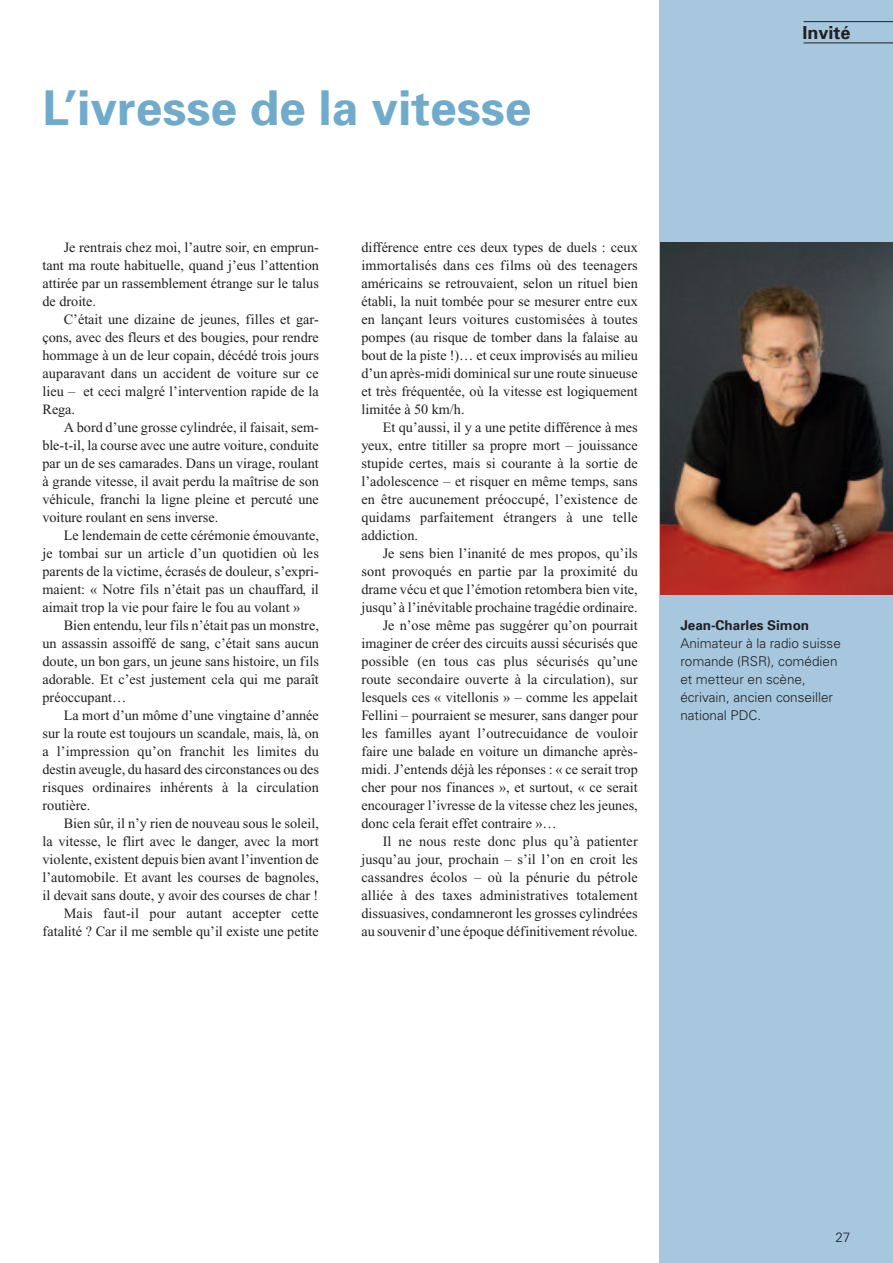
<style>
.page{position:relative;width:893px;height:1263px;background:#fff}
.page>*{position:absolute;margin:0;border:0;box-sizing:border-box;transform-origin:0 0}
.t1{font:700 48px "Univers";color:#71abcc}
.t2{font:700 18px "Univers";color:#231f20}
.t3{font:14.25px/18px "Times New Roman";color:#231f20;text-align:justify}
.t4{font:300 13.5px/18px "Univers";color:#231f20}
.t5{font:700 13.5px "Univers";color:#231f20}
</style>
<div class="page">
<div style="left:659px;top:0;width:234px;height:1263px;background:#a7c7de"></div>
<img style="left:660px;top:243px;width:233px;height:351px">
<hr style="left:803px;top:21px;width:90px;height:1px;background:#231f20">
<hr style="left:803px;top:43px;width:90px;height:1px;background:#231f20">
<h1 class="t1" style="left:43px;top:91px;width:490px">L’ivresse de la vitesse</h1>
<p class="t2" style="left:802px;top:26px;width:50px">Invité</p>
<p class="t3" style="left:43px;top:240px;width:278px;text-indent:21px">Je rentrais chez moi, l’autre soir, en emprun&shy;tant ma route habituelle, quand j’eus l’attention attirée par un rassemblement étrange sur le talus de droite.</p>
<p class="t3" style="left:43px;top:312px;width:278px;text-indent:21px">C’était une dizaine de jeunes, filles et gar&shy;çons, avec des fleurs et des bougies, pour rendre hommage à un de leur copain, décédé trois jours auparavant dans un accident de voiture sur ce lieu – et ceci malgré l’intervention rapide de la Rega.</p>
<p class="t3" style="left:43px;top:420px;width:278px;text-indent:21px">A bord d’une grosse cylindrée, il faisait, sem&shy;ble-t-il, la course avec une autre voiture, conduite par un de ses camarades. Dans un virage, roulant à grande vitesse, il avait perdu la maîtrise de son véhicule, franchi la ligne pleine et percuté une voiture roulant en sens inverse.</p>
<p class="t3" style="left:43px;top:528px;width:278px;text-indent:21px">Le lendemain de cette cérémonie émouvante, je tombai sur un article d’un quotidien où les parents de la victime, écrasés de douleur, s’expri&shy;maient: « Notre fils n’était pas un chauffard, il aimait trop la vie pour faire le fou au volant »</p>
<p class="t3" style="left:43px;top:618px;width:278px;text-indent:21px">Bien entendu, leur fils n’était pas un monstre, un assassin assoiffé de sang, c’était sans aucun doute, un bon gars, un jeune sans histoire, un fils adorable. Et c’est justement cela qui me paraît préoccupant…</p>
<p class="t3" style="left:43px;top:708px;width:278px;text-indent:21px">La mort d’un môme d’une vingtaine d’année sur la route est toujours un scandale, mais, là, on a l’impression qu’on franchit les limites du destin aveugle, du hasard des circonstances ou des risques ordinaires inhérents à la circulation routière.</p>
<p class="t3" style="left:43px;top:816px;width:278px;text-align:right">Bien sûr, il n’y rien de nouveau sous le soleil,<br>la vitesse, le flirt avec le danger, avec la mort violente, existent depuis bien avant l’invention de l’automobile. Et avant les courses de bagnoles, il devait sans doute, y avoir des courses de char !<br>Mais faut-il pour autant accepter cette fatalité ? Car il me semble qu’il existe une petite</p>
<p class="t3" style="left:361px;top:240px;width:278px">différence entre ces deux types de duels : ceux immortalisés dans ces films où des teenagers américains se retrouvaient, selon un rituel bien établi, la nuit tombée pour se mesurer entre eux en lançant leurs voitures customisées à toutes pompes (au risque de tomber dans la falaise au bout de la piste !)… et ceux improvisés au milieu d’un après-midi dominical sur une route sinueuse et très fréquentée, où la vitesse est logiquement limitée à 50 km/h.</p>
<p class="t3" style="left:361px;top:420px;width:278px;text-indent:21px">Et qu’aussi, il y a une petite différence à mes yeux, entre titiller sa propre mort – jouissance stupide certes, mais si courante à la sortie de l’adolescence – et risquer en même temps, sans en être aucunement préoccupé, l’existence de quidams parfaitement étrangers à une telle addiction.</p>
<p class="t3" style="left:383px;top:546px;width:257px">Je sens bien l’inanité de mes propos, qu’ils</p>
<p class="t3" style="left:361px;top:564px;width:278px">sont provoqués en partie par la proximité du</p>
<p class="t3" style="left:361px;top:582px;width:278px">drame vécu et que l’émotion retombera bien vite,</p>
<p class="t3" style="left:361px;top:600px;width:278px">jusqu’ à l’inévitable prochaine tragédie ordinaire.</p>
<p class="t3" style="left:383px;top:618px;width:257px">Je n’ose même pas suggérer qu’on pourrait</p>
<p class="t3" style="left:361px;top:636px;width:278px">imaginer de créer des circuits aussi sécurisés que</p>
<p class="t3" style="left:361px;top:654px;width:278px">possible (en tous cas plus sécurisés qu’une</p>
<p class="t3" style="left:361px;top:672px;width:278px">route secondaire ouverte à la circulation), sur</p>
<p class="t3" style="left:361px;top:690px;width:278px">lesquels ces « vitellonis » – comme les appelait</p>
<p class="t3" style="left:361px;top:708px;width:278px">Fellini – pourraient se mesurer, sans danger pour</p>
<p class="t3" style="left:361px;top:726px;width:278px">les familles ayant l’outrecuidance de vouloir</p>
<p class="t3" style="left:361px;top:744px;width:278px">faire une balade en voiture un dimanche après-</p>
<p class="t3" style="left:361px;top:762px;width:278px">midi. J’entends déjà les réponses : « ce serait trop</p>
<p class="t3" style="left:361px;top:780px;width:278px">cher pour nos finances », et surtout, « ce serait</p>
<p class="t3" style="left:361px;top:798px;width:278px">encourager l’ivresse de la vitesse chez les jeunes,</p>
<p class="t3" style="left:361px;top:816px;width:197px">donc cela ferait effet contraire »…</p>
<p class="t3" style="left:383px;top:834px;width:257px">Il ne nous reste donc plus qu’à patienter</p>
<p class="t3" style="left:361px;top:852px;width:278px">jusqu’au jour, prochain – s’il l’on en croit les</p>
<p class="t3" style="left:361px;top:870px;width:278px">cassandres écolos – où la pénurie du pétrole</p>
<p class="t3" style="left:361px;top:888px;width:278px">alliée à des taxes administratives totalement</p>
<p class="t3" style="left:361px;top:906px;width:278px">dissuasives, condamneront les grosses cylindrées</p>
<p class="t3" style="left:361px;top:924px;width:278px">au souvenir d’une époque définitivement révolue.</p>
<p class="t5" style="left:680px;top:620px;width:130px">Jean-Charles Simon</p>
<p class="t4" style="left:680px;top:635px;width:162px">Animateur à la radio suisse romande (RSR), comédien et metteur en scène, écrivain, ancien conseiller national PDC.</p>
<p class="t4" style="left:835px;top:1229px;width:17px">27</p>
</div>
